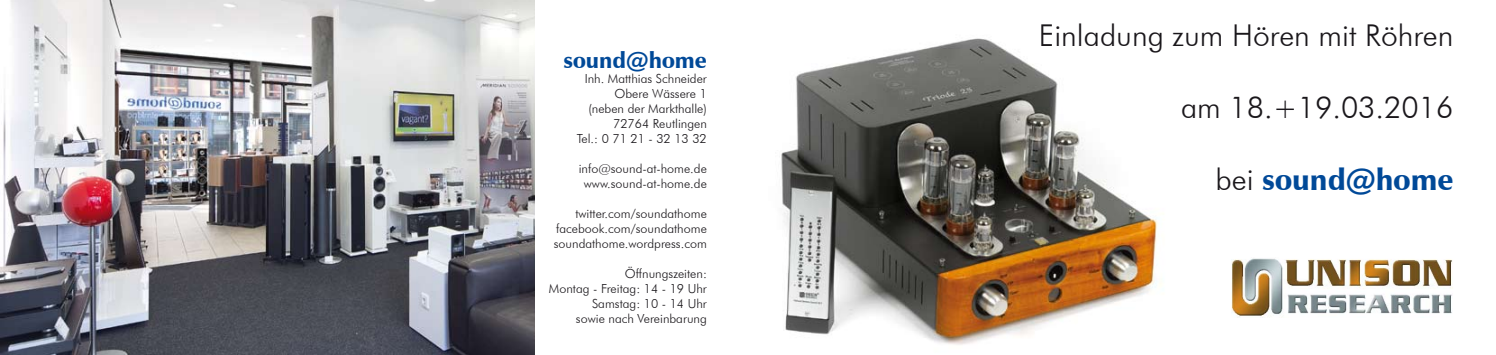
<style>
.page{position:relative;width:1496px;height:355px;background:#fff}
.page>*{position:absolute;margin:0;border:0;box-sizing:border-box;transform-origin:0 0}
.t1{font:300 30px "Futura BT";color:#1a171b}
.t2{font:900 30px "Zapf Humanist 601 BT";color:#004998}
.t3{font:900 22.5px "Zapf Humanist 601 BT";color:#004998}
.t4{font:300 12.5px/15px "Futura BT";color:#1a171b;text-align:right}
.s1{font-family:"Futura BT";font-weight:300;color:#1a171b}
</style>
<div class="page">
<img style="left:781px;top:38px;width:380px;height:307px">
<img style="left:0;top:0;width:535px;height:354px">
<img style="left:1231px;top:258px;width:222px;height:59px">
<h2 class="t3" style="left:563px;top:46px;width:145px">sound@home</h2>
<p class="t4" style="left:576px;top:71px;width:132px">Inh. Matthias Schneider<br>Obere Wässere 1 (neben der Markthalle)<br>72764 Reutlingen<br>Tel.: 0 71 21 - 32 13 32</p>
<p class="t4" style="left:578px;top:161px;width:130px;text-align:center">info@sound-at-home.de www.sound-at-home.de</p>
<p class="t4" style="left:554px;top:206px;width:155px;text-align:justify;text-indent:22px">twitter.com/soundathome facebook.com/soundathome soundathome.wordpress.com</p>
<p class="t4" style="left:549px;top:266px;width:159px">Öffnungszeiten:<br>Montag - Freitag: 14 - 19 Uhr<br>Samstag: 10 - 14 Uhr<br>sowie nach Vereinbarung</p>
<h1 class="t1" style="left:1038px;top:17px;width:416px">Einladung zum Hören mit Röhren</h1>
<h1 class="t1" style="left:1180px;top:89px;width:274px">am 18.+19.03.2016</h1>
<h1 class="t2" style="left:1215px;top:161px;width:239px"><span class="s1">bei</span> sound@home</h1>
</div>
